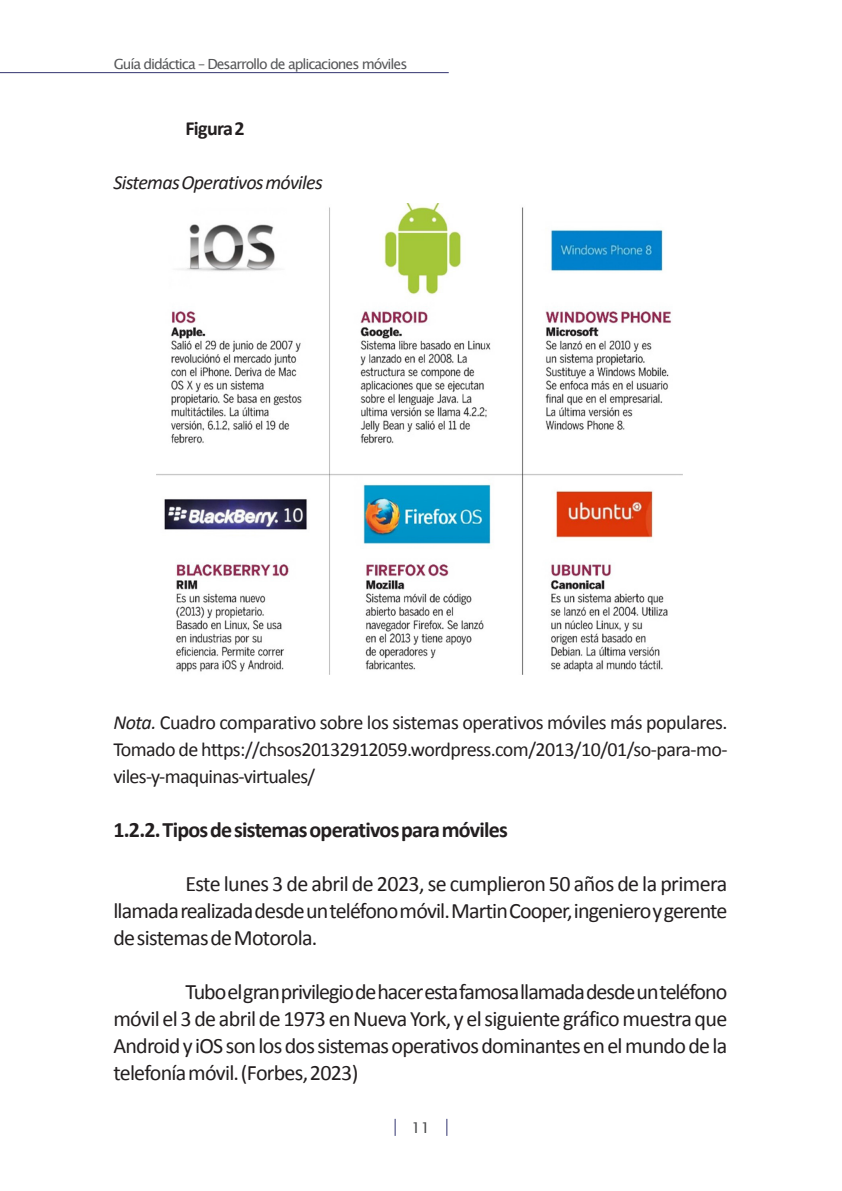
<style>
.page{position:relative;width:842px;height:1191px;background:#fff}
.page>*{position:absolute;margin:0;border:0;box-sizing:border-box;transform-origin:0 0}
.Textos_generales{font:22px/27px "Calibri";letter-spacing:-.035em;color:#231f20;text-align:justify}
.Subtítulos{font:700 22px "Calibri";letter-spacing:-.035em;color:#231f20}
.Texto_debajo_de_tabl{font:20px/27px "Calibri";letter-spacing:-.035em;color:#231f20;text-align:justify}
.Texto_debajo_de_tabl-2{font:italic 20px "Calibri";letter-spacing:-.035em;color:#231f20}
.Textos_generales-2{font:700 20px "Calibri";letter-spacing:-.035em;color:#231f20}
.t1{font:15px "Lucida Sans Unicode";color:#4b4c4d}
.t2{font:14px "Lucida Sans Unicode";letter-spacing:-.075em;color:#57585a}
.s1{font-style:italic}
</style>
<div class="page">
<hr style="left:0;top:72px;width:449px;height:1px;background:#323470">
<svg style="left:395px;top:1118px;width:1px;height:17px"></svg>
<svg style="left:446px;top:1118px;width:1px;height:17px"></svg>
<img style="left:157px;top:203px;width:525px;height:472px">
<p class="t2" style="left:114px;top:53px;width:295px">Guía didáctica – Desarrollo de aplicaciones móviles</p>
<p class="Textos_generales-2" style="left:185px;top:115px;width:61px">Figura 2</p>
<p class="Texto_debajo_de_tabl-2" style="left:113px;top:168px;width:211px">Sistemas Operativos móviles</p>
<p class="Texto_debajo_de_tabl" style="left:113px;top:709px;width:616px"><span class="s1">Nota.</span> Cuadro comparativo sobre los sistemas operativos móviles más populares.<br>Tomado de https://chsos20132912059.wordpress.com/2013/10/01/so-para-mo&shy;viles-y-maquinas-virtuales/</p>
<p class="Subtítulos" style="left:113px;top:815px;width:396px">1.2.2. Tipos de sistemas operativos para móviles</p>
<p class="Textos_generales" style="left:113px;top:870px;width:615px;text-indent:72px">Este lunes 3 de abril de 2023, se cumplieron 50 años de la primera llamada realizada desde un teléfono móvil. Martin Cooper, ingeniero y gerente de sistemas de Motorola.</p>
<p class="Textos_generales" style="left:113px;top:978px;width:615px;text-indent:72px">Tubo el gran privilegio de hacer esta famosa llamada desde un teléfono móvil el 3 de abril de 1973 en Nueva York, y el siguiente gráfico muestra que Android y iOS son los dos sistemas operativos dominantes en el mundo de la telefonía móvil. (Forbes, 2023)</p>
<p class="t1" style="left:411px;top:1116px;width:20px">11</p>
</div>
